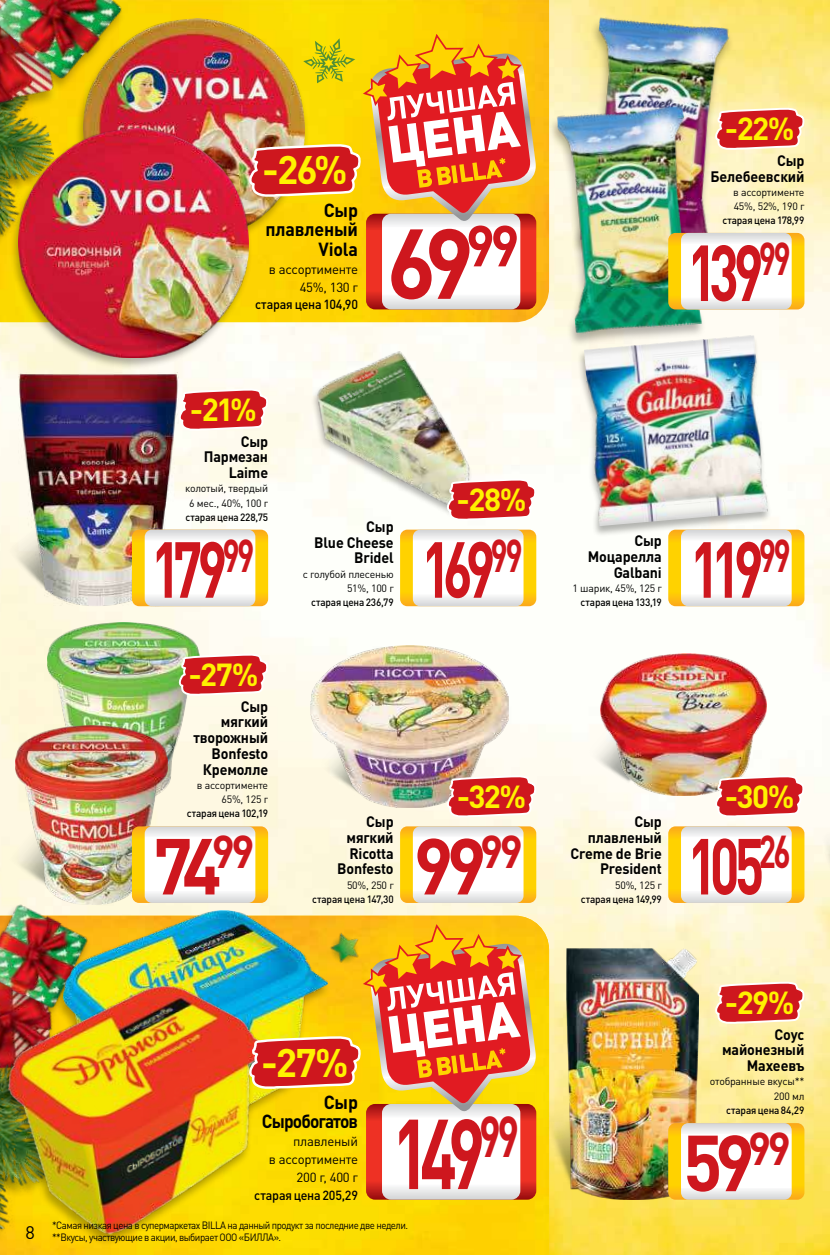
<style>
.page{position:relative;width:830px;height:1255px;background:#fff}
.page>*{position:absolute;margin:0;border:0;box-sizing:border-box;transform-origin:0 0}
.t1{font:700 97.5px "DIN Pro";color:#ce171e;scale:.7 1}
.t2{font:700 97.5px "DIN Pro";color:#ce171e;scale:.93 1}
.t3{font:700 78px "DIN Pro";letter-spacing:-.13em;color:#ce171e;scale:.7 1}
.t4{font:700 78px "DIN Pro";letter-spacing:-.13em;color:#ce171e;scale:.93 1}
.t5{font:700 39.3px "DIN Pro";color:#fff200}
.t6{font:700 31.5px "DIN Pro";letter-spacing:-.05em;color:#fff200}
.t7{font:700 18.75px/19.6px "DIN Pro";letter-spacing:-.01em;color:#000;text-align:right;scale:.95 1}
.t8{font:700 18.75px/19.6px "DIN Pro";letter-spacing:-.05em;color:#000;text-align:right;scale:.95 1}
.t9{font:18px "DIN Pro";color:#000}
.t10{font:700 15px/15.8px "DIN Pro";letter-spacing:-.01em;color:#000;text-align:right;scale:.95 1}
.t11{font:13.2px/17.9px "DIN Pro";letter-spacing:-.02em;color:#000;text-align:right}
.t12{font:500 13.2px "DIN Pro";letter-spacing:-.02em;color:#000;scale:.95 1}
.t13{font:10.5px/14.2px "DIN Pro";letter-spacing:-.03em;color:#000;text-align:right}
.t14{font:500 10.5px "DIN Pro";letter-spacing:-.02em;color:#000;scale:.95 1}
.t15{font:10.5px/12px "DIN Pro";letter-spacing:-.05em;color:#000;scale:.92 1}
</style>
<div class="page">
<svg style="left:829px;top:0;width:1px;height:1254px"></svg>
<img style="left:0;top:0;width:829px;height:1254px">
<img style="left:61px;top:915px;width:488px;height:339px">
<img style="left:0;top:882px;width:113px;height:94px">
<div style="left:0;top:1058px;width:61px;height:196px;background:#fec609"></div>
<img style="left:0;top:0;width:549px;height:322px">
<img style="left:0;top:116px;width:70px;height:121px">
<div style="left:0;top:0;width:57px;height:125px;background:#000;opacity:.3"></div>
<img style="left:0;top:108px;width:75px;height:8px">
<img style="left:0;top:0;width:150px;height:108px">
<div style="left:576px;top:335px;width:195px;height:202px;background:#000;opacity:.3"></div>
<img style="left:583px;top:335px;width:186px;height:191px">
<svg style="left:668px;top:529px;width:136px;height:77px"></svg>
<div style="left:570px;top:17px;width:163px;height:250px;background:#000;opacity:.3"></div>
<img style="left:580px;top:17px;width:149px;height:216px">
<div style="left:547px;top:106px;width:159px;height:240px;background:#000;opacity:.3"></div>
<img style="left:556px;top:105px;width:145px;height:230px">
<svg style="left:713px;top:0;width:91px;height:153px;background:#efbc74"></svg>
<svg style="left:668px;top:233px;width:136px;height:76px"></svg>
<img style="left:2px;top:514px;width:17px;height:83px">
<img style="left:19px;top:372px;width:113px;height:234px">
<img style="left:540px;top:1089px;width:26px;height:103px">
<img style="left:566px;top:948px;width:132px;height:251px">
<svg style="left:668px;top:1123px;width:136px;height:76px"></svg>
<img style="left:64px;top:910px;width:68px;height:66px">
<img style="left:0;top:976px;width:287px;height:266px">
<img style="left:28px;top:718px;width:20px;height:7px">
<img style="left:48px;top:622px;width:84px;height:103px">
<img style="left:2px;top:817px;width:14px;height:81px">
<img style="left:16px;top:725px;width:151px;height:179px">
<img style="left:132px;top:826px;width:404px;height:373px">
<img style="left:584px;top:720px;width:16px;height:67px">
<img style="left:600px;top:653px;width:165px;height:142px">
<svg style="left:668px;top:826px;width:136px;height:201px"></svg>
<img style="left:713px;top:662px;width:91px;height:158px">
<img style="left:84px;top:18px;width:48px;height:110px">
<div style="left:9px;top:128px;width:244px;height:242px;background:#000;opacity:.3"></div>
<img style="left:18px;top:129px;width:114px;height:228px">
<img style="left:132px;top:4px;width:404px;height:816px">
<img style="left:817px;top:823px;width:12px;height:79px">
<h3 class="t5" style="left:262px;top:143px;width:87px">-26%</h3>
<p class="t7" style="left:265px;top:199px;width:99px">Сыр плавленый<br>Viola</p>
<p class="t11" style="left:269px;top:259px;width:90px">в ассортименте<br>45%, 130 г</p>
<p class="t12" style="left:255px;top:296px;width:110px">старая цена 104,90</p>
<h1 class="t2" style="left:387px;top:197px;width:144px">69<sup>99</sup></h1>
<h3 class="t6" style="left:190px;top:388px;width:69px">-21%</h3>
<p class="t10" style="left:204px;top:432px;width:69px">Сыр<br>Пармезан<br>Laime</p>
<p class="t13" style="left:185px;top:481px;width:84px;text-align:center">колотый, твердый<br>6 мес., 40%, 100 г</p>
<p class="t14" style="left:185px;top:510px;width:88px">старая цена 228,75</p>
<h2 class="t3" style="left:151px;top:516px;width:149px">179<sup>99</sup></h2>
<h3 class="t6" style="left:188px;top:653px;width:71px">-27%</h3>
<p class="t10" style="left:193px;top:697px;width:80px">Сыр мягкий творожный<br>Bonfesto<br>Кремолле</p>
<p class="t13" style="left:197px;top:777px;width:73px">в ассортименте<br>65%, 125 г</p>
<p class="t14" style="left:187px;top:806px;width:87px">старая цена 102,19</p>
<h2 class="t4" style="left:153px;top:813px;width:110px">74<sup>99</sup></h2>
<p class="t10" style="left:314px;top:518px;width:85px">Сыр<br>Blue Cheese<br>Bridel</p>
<p class="t13" style="left:302px;top:566px;width:92px">с голубой плесенью<br>51%, 100 г</p>
<p class="t14" style="left:311px;top:595px;width:88px">старая цена 236,79</p>
<h3 class="t6" style="left:456px;top:478px;width:71px">-28%</h3>
<h2 class="t3" style="left:421px;top:516px;width:146px">169<sup>99</sup></h2>
<p class="t10" style="left:337px;top:813px;width:61px">Сыр мягкий<br>Ricotta<br>Bonfesto</p>
<p class="t13" style="left:347px;top:877px;width:48px">50%, 250 г</p>
<p class="t14" style="left:312px;top:892px;width:87px">старая цена 147,30</p>
<h3 class="t6" style="left:456px;top:774px;width:71px">-32%</h3>
<h2 class="t4" style="left:413px;top:813px;width:119px">99<sup>99</sup></h2>
<p class="t9" style="left:26px;top:1220px;width:11px">8</p>
<h3 class="t5" style="left:261px;top:1035px;width:89px">-27%</h3>
<p class="t8" style="left:262px;top:1091px;width:103px">Сыр<br>Сыробогатов</p>
<p class="t11" style="left:269px;top:1131px;width:90px">плавленый<br>в ассортименте<br>200 г, 400 г</p>
<p class="t12" style="left:254px;top:1185px;width:111px">старая цена 205,29</p>
<h1 class="t1" style="left:392px;top:1087px;width:183px">149<sup>99</sup></h1>
<p class="t15" style="left:52px;top:1219px;width:388px">*Самая низкая цена в супермаркетах BILLA на данный продукт за последние две недели. **Вкусы, участвующие в акции, выбирает ООО «БИЛЛА».</p>
<h3 class="t6" style="left:724px;top:107px;width:71px">-22%</h3>
<p class="t10" style="left:710px;top:152px;width:100px">Сыр<br>Белебеевский</p>
<p class="t13" style="left:732px;top:184px;width:73px;text-align:left">в ассортименте<br>45%, 52%, 190 г</p>
<p class="t14" style="left:722px;top:213px;width:88px">старая цена 178,99</p>
<h2 class="t3" style="left:687px;top:220px;width:149px">139<sup>99</sup></h2>
<p class="t10" style="left:587px;top:532px;width:79px">Сыр<br>Моцарелла<br>Galbani</p>
<p class="t13" style="left:572px;top:580px;width:91px">1 шарик, 45%, 125 г</p>
<p class="t14" style="left:580px;top:595px;width:87px">старая цена 133,19</p>
<h2 class="t3" style="left:689px;top:516px;width:145px">119<sup>99</sup></h2>
<p class="t10" style="left:570px;top:813px;width:98px">Сыр плавленый<br>Creme de Brie<br>President</p>
<p class="t13" style="left:615px;top:877px;width:48px">50%, 125 г</p>
<p class="t14" style="left:580px;top:892px;width:87px">старая цена 149,99</p>
<h3 class="t6" style="left:724px;top:774px;width:71px">-30%</h3>
<h2 class="t3" style="left:687px;top:813px;width:149px">105<sup>26</sup></h2>
<h3 class="t6" style="left:724px;top:981px;width:71px">-29%</h3>
<p class="t10" style="left:721px;top:1025px;width:88px">Соус майонезный<br>Махеевъ</p>
<p class="t13" style="left:709px;top:1074px;width:96px">отобранные вкусы**<br>200 мл</p>
<p class="t14" style="left:725px;top:1102px;width:84px">старая цена 84,29</p>
<h2 class="t4" style="left:682px;top:1109px;width:117px">59<sup>99</sup></h2>
</div>
